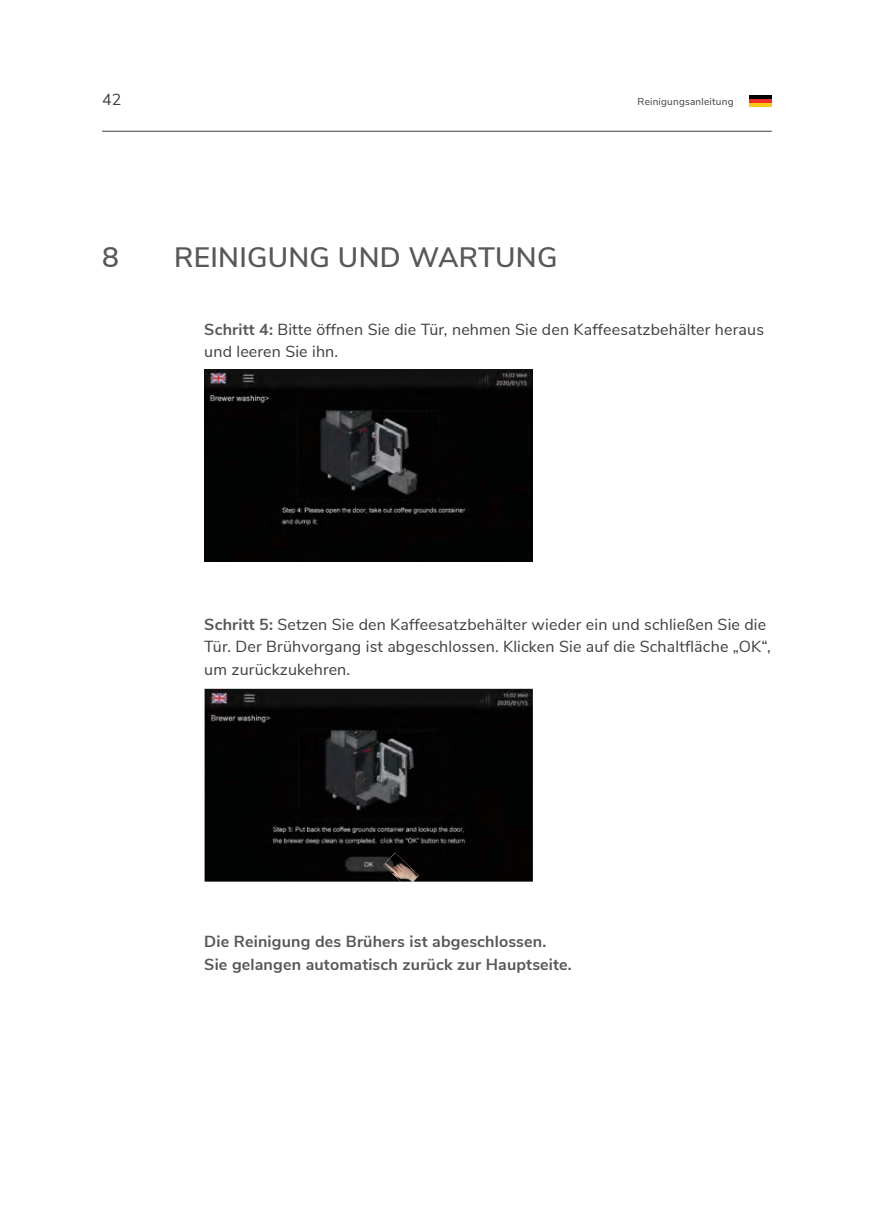
<style>
.page{position:relative;width:874px;height:1225px;background:#fff}
.page>*{position:absolute;margin:0;border:0;box-sizing:border-box;transform-origin:0 0}
.t1{font:600 28px "Nunito Sans";letter-spacing:.01em;color:#57585a}
.Fliesstext_orange_8pt{font:16px/22.6px "Nunito Sans";letter-spacing:.01em;color:#3e3e3f}
.Fliesstext_orange_8pt-2{font:700 16px/22.6px "Nunito Sans";letter-spacing:.01em;color:#57585a}
._1_5_mm_Abstand{font:10px "Nunito Sans";letter-spacing:.02em;color:#3e3e3f}
.s1{font-weight:700;color:#57585a}
</style>
<div class="page">
<hr style="left:102px;top:131px;width:669px;height:1px;background:#3e3e3f">
<div style="left:748px;top:95px;width:23px;height:12px;background:#000001"></div>
<div style="left:748px;top:99px;width:23px;height:8px;background:#ee302d"></div>
<hr style="left:748px;top:103px;width:23px;height:4px;background:#fec916">
<img style="left:204px;top:369px;width:328px;height:192px">
<img style="left:204px;top:689px;width:328px;height:192px">
<svg style="left:400px;top:881px;width:13px;height:2px"></svg>
<img style="left:383px;top:853px;width:36px;height:28px">
<p class="Fliesstext_orange_8pt" style="left:102px;top:87px;width:21px">42</p>
<p class="_1_5_mm_Abstand" style="left:637px;top:94px;width:97px">Reinigungsanleitung</p>
<p class="t1" style="left:102px;top:236px;width:18px">8</p>
<p class="t1" style="left:174px;top:236px;width:384px">REINIGUNG UND WARTUNG</p>
<p class="Fliesstext_orange_8pt" style="left:204px;top:317px;width:561px"><span class="s1">Schritt 4:</span> Bitte öffnen Sie die Tür, nehmen Sie den Kaffeesatzbehälter heraus und leeren Sie ihn.</p>
<p class="Fliesstext_orange_8pt" style="left:204px;top:611px;width:567px"><span class="s1">Schritt 5:</span> Setzen Sie den Kaffeesatzbehälter wieder ein und schließen Sie die<br>Tür. Der Brühvorgang ist abgeschlossen. Klicken Sie auf die Schaltfläche „OK“, um zurückzukehren.</p>
<p class="Fliesstext_orange_8pt-2" style="left:204px;top:929px;width:369px">Die Reinigung des Brühers ist abgeschlossen.<br>Sie gelangen automatisch zurück zur Hauptseite.</p>
</div>
